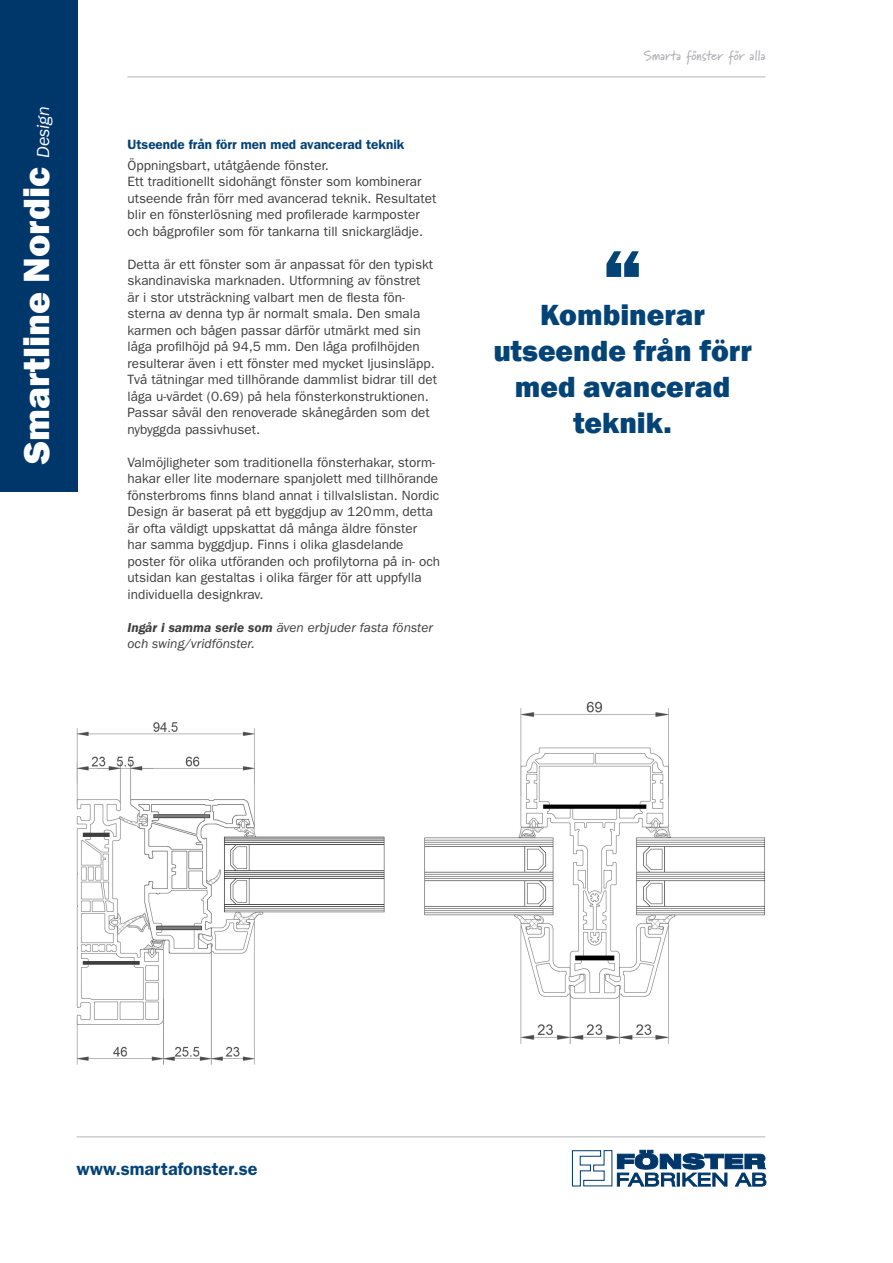
<style>
.page{position:relative;width:893px;height:1263px;background:#fff}
.page>*{position:absolute;margin:0;border:0;box-sizing:border-box;transform-origin:0 0}
.t1{font:800 90px "Franklin Gothic";color:#044376}
.t2{font:800 37.5px "Franklin Gothic";color:#fff}
.t3{font:800 30px/36px "Franklin Gothic";color:#044376;text-align:center}
.t4{font:600 18px "ITC Franklin Gothic Std";color:#044376}
.t5{font:13.5px/16.5px "ITC Franklin Gothic Std";color:#3e3e3f}
.t6{font:italic 13.5px/16.5px "ITC Franklin Gothic Std";color:#3e3e3f}
.t7{font:600 13.5px "ITC Franklin Gothic Std";color:#044376}
.t8{font:700 13.5px "Marydale";color:#b2b3b7}
.s1{font-family:"ITC Franklin Gothic Std";font-weight:400;font-style:italic;font-size:18px}
.s2{font-weight:600}
</style>
<div class="page">
<hr style="left:128px;top:77px;width:637px;height:1px;background:#b2b3b7">
<svg style="left:571px;top:1150px;width:195px;height:37px"></svg>
<hr style="left:77px;top:1136px;width:688px;height:1px;background:#b2b3b7">
<div style="left:0;top:0;width:77px;height:491px;background:#00376b"></div>
<img style="left:424px;top:701px;width:341px;height:343px">
<img style="left:76px;top:722px;width:309px;height:343px">
<p class="t2" style="left:12px;top:464px;width:360px;rotate:-90deg">Smartline Nordic <span class="s1">Design</span></p>
<p class="t7" style="left:128px;top:136px;width:278px">Utseende från förr men med avancerad teknik</p>
<p class="t5" style="left:128px;top:157px;width:310px">Öppningsbart, utåtgående fönster.<br>Ett traditionellt sidohängt fönster som kombinerar utseende från förr med avancerad teknik. Resultatet blir en fönsterlösning med profilerade karmposter och bågprofiler som för tankarna till snickarglädje.</p>
<p class="t5" style="left:128px;top:256px;width:311px">Detta är ett fönster som är anpassat för den typiskt skandinaviska marknaden. Utformning av fönstret<br>är i stor utsträckning valbart men de flesta fön&shy;sterna av denna typ är normalt smala. Den smala karmen och bågen passar därför utmärkt med sin låga profilhöjd på 94,5 mm. Den låga profilhöjden resulterar även i ett fönster med mycket ljusinsläpp.<br>Två tätningar med tillhörande dammlist bidrar till det låga u-värdet (0.69) på hela fönsterkonstruktionen.<br>Passar såväl den renoverade skånegården som det nybyggda passivhuset.</p>
<p class="t5" style="left:128px;top:454px;width:314px">Valmöjligheter som traditionella fönsterhakar, storm&shy;hakar eller lite modernare spanjolett med tillhörande fönsterbroms finns bland annat i tillvalslistan. Nordic Design är baserat på ett byggdjup av 120mm, detta är ofta väldigt uppskattat då många äldre fönster<br>har samma byggdjup. Finns i olika glasdelande poster för olika utföranden och profilytorna på in- och utsidan kan gestaltas i olika färger för att uppfylla individuella designkrav.</p>
<p class="t6" style="left:128px;top:619px;width:307px"><span class="s2">Ingår i samma serie som</span> även erbjuder fasta fönster och swing/vridfönster.</p>
<p class="t8" style="left:643px;top:48px;width:124px">Smarta fönster för alla</p>
<p class="t1" style="left:602px;top:223px;width:43px">“</p>
<p class="t3" style="left:540px;top:296px;width:166px">Kombinerar</p>
<p class="t3" style="left:493px;top:332px;width:260px">utseende från förr med avancerad teknik.</p>
<p class="t4" style="left:77px;top:1158px;width:182px">www.smartafonster.se</p>
</div>
